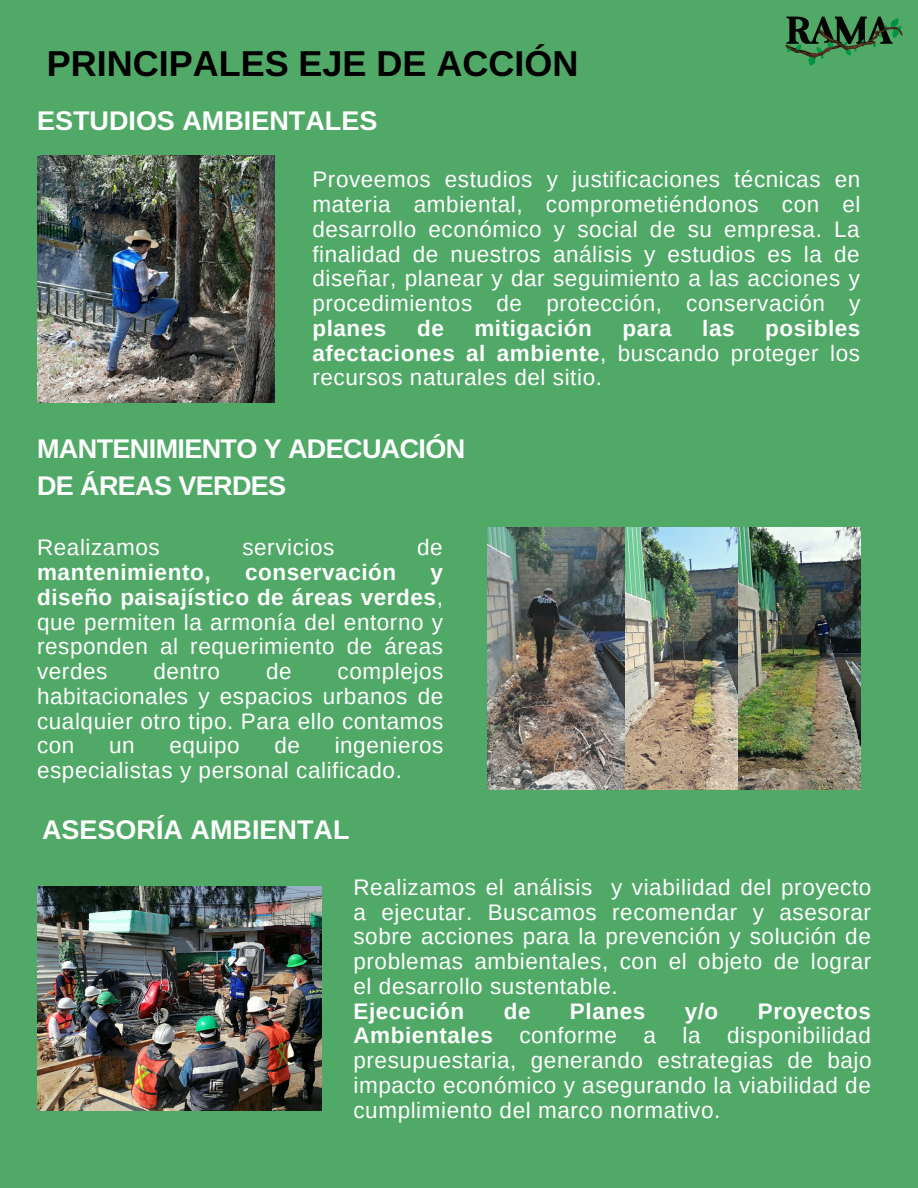
<style>
.page{position:relative;width:918px;height:1188px;background:#50a967}
.page>*{position:absolute;margin:0;border:0;box-sizing:border-box;transform-origin:0 0}
.t1{font:700 36px "Arimo";color:#000}
.t2{font:700 27px/37px "Arimo";letter-spacing:-.025em;color:#fff}
.t3{font:700 27px "Arimo";color:#fff}
.t4{font:22.5px/24.8px "Arimo";letter-spacing:.025em;color:#fff;text-align:justify}
.t5{font:700 22.5px "Arimo";letter-spacing:.025em;color:#fff}
.s1{font-weight:700}
</style>
<div class="page">
<img style="left:785px;top:16px;width:118px;height:50px">
<img style="left:487px;top:528px;width:251px;height:262px">
<img style="left:738px;top:528px;width:123px;height:262px">
<img style="left:37px;top:155px;width:237px;height:248px">
<img style="left:37px;top:886px;width:285px;height:224px">
<p class="t1" style="left:47px;top:43px;width:533px">PRINCIPALES EJE DE ACCIÓN</p>
<p class="t3" style="left:37px;top:105px;width:342px">ESTUDIOS AMBIENTALES</p>
<p class="t4" style="left:312px;top:167px;width:550px">Proveemos estudios y justificaciones técnicas en materia ambiental, comprometiéndonos con el desarrollo económico y social de su empresa. La finalidad de nuestros análisis y estudios es la de diseñar, planear y dar seguimiento a las acciones y procedimientos de protección, conservación y <span class="s1">planes</span></p>
<p class="t5" style="left:417px;top:316px;width:28px">de</p>
<p class="t5" style="left:474px;top:316px;width:119px">mitigación</p>
<p class="t5" style="left:623px;top:316px;width:51px">para</p>
<p class="t5" style="left:702px;top:316px;width:34px">las</p>
<p class="t4" style="left:312px;top:316px;width:550px;text-indent:453px"><span class="s1">posibles afectaciones al ambiente</span>, buscando proteger los recursos naturales del sitio.</p>
<p class="t2" style="left:37px;top:430px;width:430px">MANTENIMIENTO Y ADECUACIÓN<br>DE ÁREAS VERDES</p>
<p class="t4" style="left:37px;top:535px;width:124px">Realizamos</p>
<p class="t4" style="left:242px;top:535px;width:94px">servicios</p>
<p class="t4" style="left:417px;top:535px;width:27px">de</p>
<p class="t5" style="left:37px;top:560px;width:175px">mantenimiento,</p>
<p class="t5" style="left:245px;top:560px;width:153px">conservación</p>
<p class="t4" style="left:37px;top:560px;width:408px;text-indent:394px"><span class="s1">y diseño paisajístico de áreas verdes</span>, que permiten la armonía del entorno y responden al requerimiento de áreas verdes</p>
<p class="t4" style="left:37px;top:659px;width:408px;text-indent:301px">complejos habitacionales y espacios urbanos de cualquier otro tipo. Para ello contamos con</p>
<p class="t4" style="left:153px;top:659px;width:68px">dentro</p>
<p class="t4" style="left:266px;top:659px;width:27px">de</p>
<p class="t4" style="left:37px;top:733px;width:408px;text-indent:298px">ingenieros especialistas y personal calificado.</p>
<p class="t4" style="left:109px;top:733px;width:27px">un</p>
<p class="t4" style="left:169px;top:733px;width:72px">equipo</p>
<p class="t4" style="left:274px;top:733px;width:27px">de</p>
<p class="t3" style="left:42px;top:814px;width:309px">ASESORÍA AMBIENTAL</p>
<p class="t4" style="left:353px;top:875px;width:519px">Realizamos el análisis y viabilidad del proyecto a ejecutar. Buscamos recomendar y asesorar sobre acciones para la prevención y solución de problemas ambientales, con el objeto de lograr el desarrollo sustentable.</p>
<p class="t5" style="left:353px;top:998px;width:112px">Ejecución</p>
<p class="t5" style="left:504px;top:998px;width:28px">de</p>
<p class="t5" style="left:570px;top:998px;width:77px">Planes</p>
<p class="t5" style="left:685px;top:998px;width:35px">y/o</p>
<p class="t4" style="left:353px;top:998px;width:520px;text-indent:404px"><span class="s1">Proyectos Ambientales</span> conforme a la disponibilidad presupuestaria, generando estrategias de bajo impacto económico y asegurando la viabilidad de cumplimiento del marco normativo.</p>
</div>
